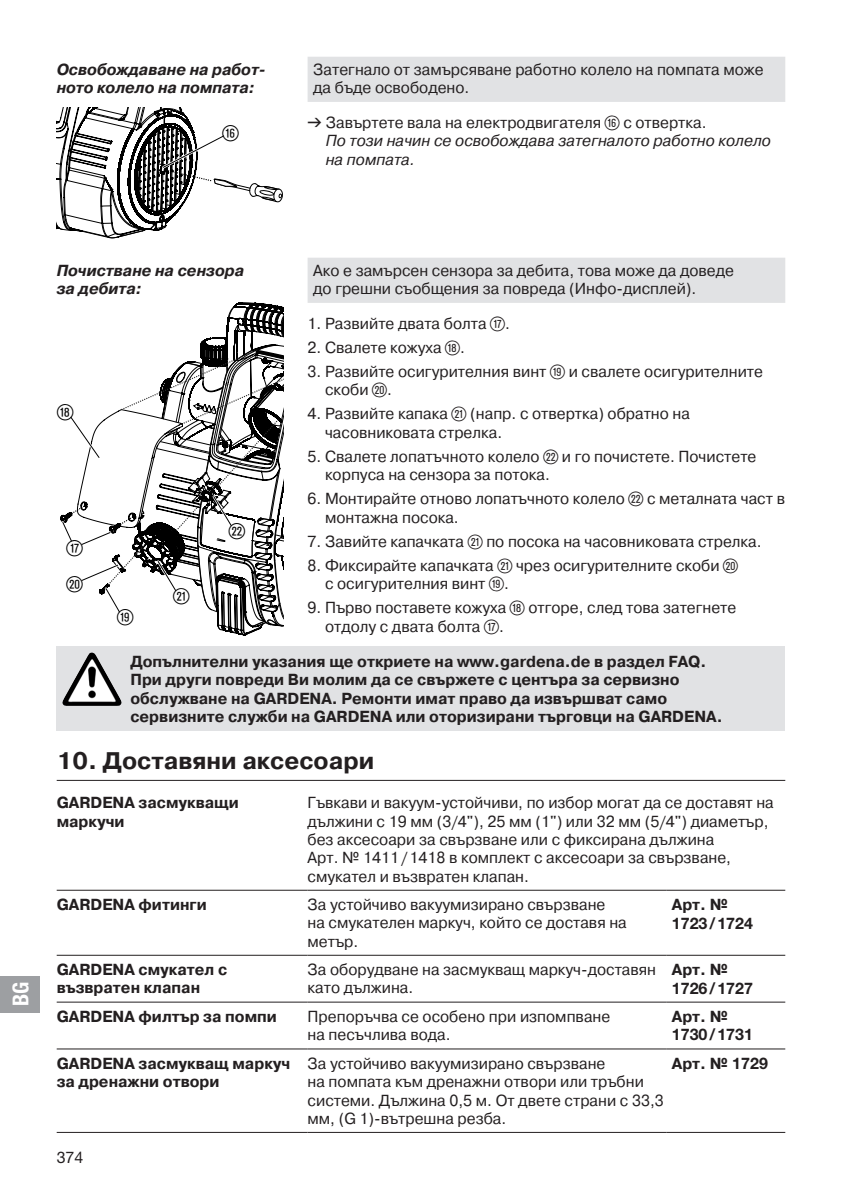
<style>
.page{position:relative;width:842px;height:1191px;background:#fff}
.page>*{position:absolute;margin:0;border:0;box-sizing:border-box;transform-origin:0 0}
.t1{font:24px "GARDENA Pro CYR Bold";color:#231f20}
.t2{font:22px/36px "Ziffernim Kreisund Quadrat BQ";color:#000}
.t3{font:22px "GARDENA Pro Bo Cond";color:#fff}
.t4{font:16px/18.4px "GARDENA Pro CYR Regular";color:#231f20}
.t5{font:16px/18.4px "GARDENA Pro CYR Bold";color:#231f20}
.t6{font:16px/18.4px "GARDENA Pro CYR Bo Ita";color:#231f20}
.t7{font:16px/18.4px "GARDENA Pro CYR Reg Ita";color:#231f20}
.t8{font:700 16px "GARDENA Pro";color:#231f20}
.t9{font:16px "GARDENA Pro";color:#231f20}
.s1{font-family:"Formdruck"}
.s2{font-family:"Ziffernim Kreisund Quadrat BQ";font-size:20px}
.s3{font-family:"GARDENA Pro";font-weight:700}
</style>
<div class="page">
<svg style="left:308px;top:57px;width:477px;height:246px"></svg>
<svg style="left:57px;top:107px;width:226px;height:132px"></svg>
<svg style="left:217px;top:627px;width:45px;height:9px"></svg>
<svg style="left:60px;top:302px;width:223px;height:325px"></svg>
<div style="left:57px;top:645px;width:728px;height:85px;background:#e1e2e4"></div>
<img style="left:65px;top:652px;width:26px;height:45px">
<hr style="left:57px;top:890px;width:251px;height:1px;background:#231f20">
<hr style="left:308px;top:890px;width:358px;height:1px;background:#231f20">
<hr style="left:666px;top:890px;width:119px;height:1px;background:#231f20">
<hr style="left:57px;top:955px;width:251px;height:1px;background:#231f20">
<hr style="left:308px;top:955px;width:358px;height:1px;background:#231f20">
<hr style="left:666px;top:955px;width:119px;height:1px;background:#231f20">
<hr style="left:57px;top:1001px;width:251px;height:1px;background:#231f20">
<hr style="left:308px;top:1001px;width:358px;height:1px;background:#231f20">
<hr style="left:666px;top:1001px;width:119px;height:1px;background:#231f20">
<hr style="left:57px;top:1048px;width:251px;height:1px;background:#231f20">
<hr style="left:308px;top:1048px;width:358px;height:1px;background:#231f20">
<hr style="left:666px;top:1048px;width:119px;height:1px;background:#231f20">
<hr style="left:57px;top:1132px;width:251px;height:1px;background:#231f20">
<hr style="left:308px;top:1132px;width:358px;height:1px;background:#231f20">
<hr style="left:666px;top:1132px;width:119px;height:1px;background:#231f20">
<hr style="left:57px;top:780px;width:728px;height:1px;background:#231f20">
<div style="left:0;top:976px;width:40px;height:36px;background:#9d9fa2"></div>
<p class="t6" style="left:57px;top:60px;width:211px">Освобождаване на работ&shy;ното колело на помпата:</p>
<h2 class="t2" style="left:223px;top:115px;width:18px">Z</h2>
<p class="t4" style="left:313px;top:60px;width:452px">Затегнало от замърсяване работно колело на помпата може да бъде освободено.</p>
<p class="t4" style="left:308px;top:113px;width:400px"><span class="s1">v</span> Завъртете вала на електродвигателя <span class="s2">Z</span> с отвертка.</p>
<p class="t7" style="left:326px;top:132px;width:447px">По този начин се освобождава затегналото работно колело на помпата.</p>
<h2 class="t3" style="left:7px;top:1006px;width:26px;rotate:-90deg">BG</h2>
<p class="t4" style="left:313px;top:261px;width:422px">Ако е замърсен сензора за дебита, това може да доведе до грешни съобщения за повреда (Инфо-дисплей).</p>
<p class="t4" style="left:308px;top:314px;width:204px">1. Развийте двата болта <span class="s2">U</span>.</p>
<p class="t4" style="left:308px;top:338px;width:159px">2. Свалете кожуха <span class="s2">I</span>.</p>
<p class="t4" style="left:325px;top:362px;width:439px;text-indent:-17px">3. Развийте осигурителния винт <span class="s2">O</span> и свалете осигурителните скоби <span class="s2">P</span>.</p>
<p class="t4" style="left:325px;top:405px;width:366px;text-indent:-17px">4. Развийте капака <span class="s2">A</span> (напр. с отвертка) обратно на часовниковата стрелка.</p>
<p class="t4" style="left:325px;top:447px;width:433px;text-indent:-17px">5. Свалете лопатъчното колело <span class="s2">S</span> и го почистете. Почистете корпуса на сензора за потока.</p>
<p class="t4" style="left:325px;top:490px;width:461px;text-indent:-17px">6. Монтирайте отново лопатъчното колело <span class="s2">S</span> с металната част в монтажна посока.</p>
<p class="t4" style="left:308px;top:532px;width:455px">7. Завийте капачката <span class="s2">A</span> по посока на часовниковата стрелка.</p>
<p class="t4" style="left:325px;top:556px;width:415px;text-indent:-17px">8. Фиксирайте капачката <span class="s2">A</span> чрез осигурителните скоби <span class="s2">P </span>с осигурителния винт <span class="s2">O</span>.</p>
<p class="t4" style="left:325px;top:599px;width:413px;text-indent:-17px">9. Първо поставете кожуха <span class="s2">I</span> отгоре, след това затегнете отдолу с двата болта <span class="s2">U</span>.</p>
<p class="t5" style="left:130px;top:652px;width:594px">Допълнителни указания ще откриете на www.gardena.de в раздел FAQ.<br>При други повреди Ви молим да се свържете с центъра за сервизно обслужване на GARDENA. Ремонти имат право да извършват само сервизните служби на GARDENA или оторизирани търговци на GARDENA.</p>
<h1 class="t1" style="left:57px;top:747px;width:319px">10. Доставяни аксесоари</h1>
<p class="t5" style="left:57px;top:793px;width:184px">GARDENA засмукващи маркучи</p>
<p class="t4" style="left:308px;top:793px;width:468px">Гъвкави и вакуум-устойчиви, по избор могат да се доставят на дължини с 19 мм (3/4"), 25 мм (1") или 32 мм (5/4") диаметър, без аксесоари за свързване или с фиксирана дължина<br>Арт. № 1411/1418 в комплект с аксесоари за свързване, смукател и възвратен клапан.</p>
<p class="t5" style="left:57px;top:895px;width:152px">GARDENA фитинги</p>
<p class="t4" style="left:308px;top:895px;width:321px">За устойчиво вакуумизирано свързване на смукателен маркуч, който се доставя на метър.</p>
<p class="t5" style="left:672px;top:895px;width:57px">Арт. №</p>
<p class="t6" style="left:57px;top:261px;width:189px">Почистване на сензора за дебита:</p>
<h2 class="t2" style="left:57px;top:394px;width:18px">I</h2>
<h2 class="t2" style="left:229px;top:513px;width:18px">S</h2>
<h2 class="t2" style="left:67px;top:530px;width:18px">U<br>P</h2>
<h2 class="t2" style="left:173px;top:578px;width:18px">A</h2>
<h2 class="t2" style="left:117px;top:600px;width:18px">O</h2>
<p class="t8" style="left:672px;top:913px;width:83px">1723/1724</p>
<p class="t5" style="left:57px;top:960px;width:172px">GARDENA смукател с възвратен клапан</p>
<p class="t4" style="left:308px;top:960px;width:350px">За оборудване на засмукващ маркуч-доставян като дължина.</p>
<p class="t5" style="left:672px;top:960px;width:57px">Арт. №</p>
<p class="t8" style="left:672px;top:978px;width:83px">1726/1727</p>
<p class="t5" style="left:57px;top:1007px;width:222px">GARDENA филтър за помпи</p>
<p class="t4" style="left:308px;top:1007px;width:304px">Препоръчва се особено при изпомпване на песъчлива вода.</p>
<p class="t5" style="left:672px;top:1007px;width:57px">Арт. №</p>
<p class="t8" style="left:672px;top:1024px;width:83px">1730/1731</p>
<p class="t5" style="left:57px;top:1054px;width:235px">GARDENA засмукващ маркуч за дренажни отвори</p>
<p class="t4" style="left:308px;top:1054px;width:358px">За устойчиво вакуумизирано свързване<br>на помпата към дренажни отвори или тръбни системи. Дължина 0,5 м. От двете страни с 33,3 мм, (G 1)-вътрешна резба.</p>
<p class="t5" style="left:672px;top:1054px;width:97px">Арт. № <span class="s3">1729</span></p>
<p class="t9" style="left:57px;top:1147px;width:28px">374</p>
</div>
